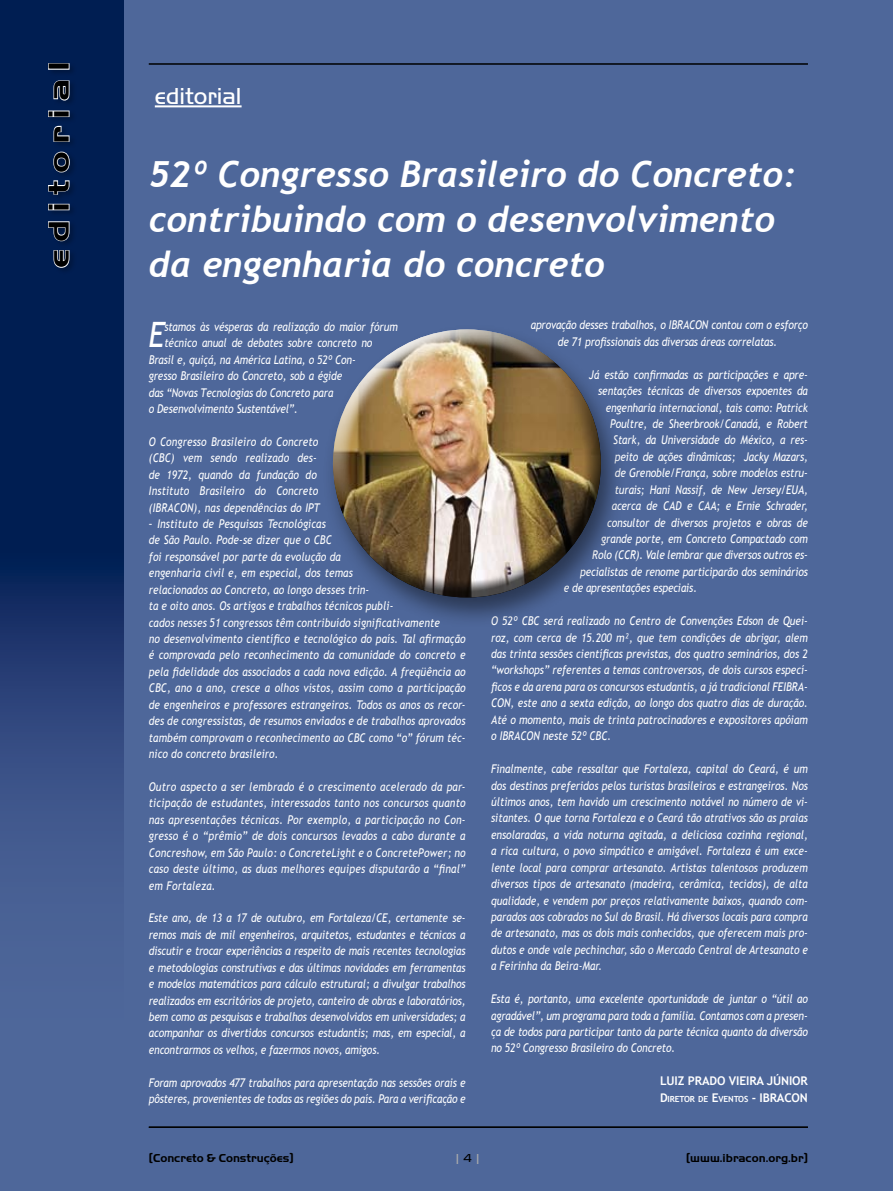
<style>
.page{position:relative;width:893px;height:1191px;background:#fff}
.page>*{position:absolute;margin:0;border:0;box-sizing:border-box;transform-origin:0 0}
.t1{font:italic 700 36px/45px "Trebuchet";color:#fff}
.t2{font:italic 34.95px "Trebuchet MS";color:#fff;scale:.85 1}
.t3{font:700 30px "Handel Got D";letter-spacing:.2em;color:#000;scale:1.25 1}
.t4{font:24px "Handel Got D Ligh";color:#fff}
.t5{font:italic 12px/16.5px "Trebuchet MS";letter-spacing:-.01em;color:#fff;text-align:justify;scale:.85 1}
.t6{font:italic 12px/16.5px "Trebuchet MS";letter-spacing:.01em;color:#fff;scale:.85 1}
.t7{font:700 12px "Handel Got D";color:#000}
.t8{font:700 12px "Trebuchet MS";letter-spacing:-.01em;color:#fff}
.t9{font:12px "Handel Got D Ligh";color:#a7a9ac}
.t10{font:700 8.4px "Trebuchet MS";letter-spacing:-.015em;color:#fff}
.s1{font-size:12px}
.s2{color:#000}
</style>
<div class="page">
<div style="left:1px;top:0;width:892px;height:1191px;background:#4e679a"></div>
<svg style="left:0;top:0;width:123px;height:1191px"></svg>
<hr style="left:149px;top:64px;width:659px;height:1px;background:#000">
<hr style="left:155px;top:105px;width:87px;height:2px;background:#fff">
<div style="left:321px;top:322px;width:305px;height:306px;background:#000;opacity:.46"></div>
<img style="left:331px;top:328px;width:263px;height:208px">
<div style="left:335px;top:371px;width:267px;height:227px;background:#000;opacity:.7"></div>
<hr style="left:149px;top:1127px;width:659px;height:1px;background:#000">
<div style="left:46px;top:62px;width:32px;height:213px;background:#001d51"></div>
<svg style="left:53px;top:250px;width:17px;height:18px"></svg>
<svg style="left:48px;top:221px;width:22px;height:21px"></svg>
<svg style="left:48px;top:203px;width:22px;height:8px"></svg>
<svg style="left:48px;top:180px;width:22px;height:15px"></svg>
<svg style="left:53px;top:151px;width:18px;height:22px"></svg>
<svg style="left:53px;top:125px;width:17px;height:18px"></svg>
<svg style="left:48px;top:110px;width:22px;height:8px"></svg>
<svg style="left:53px;top:80px;width:18px;height:21px"></svg>
<div style="left:48px;top:63px;width:22px;height:7px;border:2px solid #fff"></div>
<h3 class="t3" style="left:42px;top:268px;width:167px;rotate:-90deg">editorial</h3>
<h3 class="t4" style="left:155px;top:83px;width:88px">editorial</h3>
<h1 class="t1" style="left:149px;top:152px;width:649px">52º Congresso Brasileiro do Concreto: contribuindo com o desenvolvimento da engenharia do concreto</h1>
<h2 class="t2" style="left:149px;top:314px;width:20px">E</h2>
<p class="t5" style="left:164px;top:318px;width:276px">stamos às vésperas da realização do maior fórum</p>
<p class="t5" style="left:164px;top:335px;width:246px">técnico anual de debates sobre concreto no</p>
<p class="t5" style="left:149px;top:351px;width:245px">Brasil e, quiçá, na América Latina, o 52º Con-</p>
<p class="t5" style="left:149px;top:368px;width:229px">gresso Brasileiro do Concreto, sob a égide</p>
<p class="t5" style="left:149px;top:384px;width:219px">das “Novas Tecnologias do Concreto para</p>
<p class="t5" style="left:149px;top:400px;width:177px">o Desenvolvimento Sustentável”.</p>
<p class="t6" style="left:149px;top:433px;width:203px">O Congresso Brasileiro do Concreto (CBC) vem sendo realizado des&shy;de 1972, quando da fundação do Instituto Brasileiro do Concreto (IBRACON), nas dependências do IPT</p>
<p class="t6" style="left:149px;top:515px;width:374px">– Instituto de Pesquisas Tecnológicas<br>de São Paulo. Pode-se dizer que o CBC<br>foi responsável por parte da evolução da<br>engenharia civil e, em especial, dos temas<br>relacionados ao Concreto, ao longo desses trin-<br>ta e oito anos. Os artigos e trabalhos técnicos publi-<br>cados nesses 51 congressos têm contribuído significativamente<br>no desenvolvimento científico e tecnológico do país. Tal afirmação é comprovada pelo reconhecimento da comunidade do concreto e pela fidelidade dos associados a cada nova edição. A freqüência ao CBC, ano a ano, cresce a olhos vistos, assim como a participação de engenheiros e professores estrangeiros. Todos os anos os recor&shy;des de congressistas, de resumos enviados e de trabalhos aprovados também comprovam o reconhecimento ao CBC como “o” fórum téc&shy;nico do concreto brasileiro.</p>
<p class="t5" style="left:149px;top:778px;width:374px">Outro aspecto a ser lembrado é o crescimento acelerado da par&shy;ticipação de estudantes, interessados tanto nos concursos quanto nas apresentações técnicas. Por exemplo, a participação no Con&shy;gresso é o “prêmio” de dois concursos levados a cabo durante a Concreshow, em São Paulo: o ConcreteLight e o ConcretePower; no caso deste último, as duas melhores equipes disputarão a “final” em Fortaleza.</p>
<p class="t5" style="left:149px;top:910px;width:374px">Este ano, de 13 a 17 de outubro, em Fortaleza/CE, certamente se&shy;remos mais de mil engenheiros, arquitetos, estudantes e técnicos a discutir e trocar experiências a respeito de mais recentes tecnologias e metodologias construtivas e das últimas novidades em ferramentas e modelos matemáticos para cálculo estrutural; a divulgar trabalhos realizados em escritórios de projeto, canteiro de obras e laboratórios, bem como as pesquisas e trabalhos desenvolvidos em universidades; a acompanhar os divertidos concursos estudantis; mas, em especial, a encontrarmos os velhos, e fazermos novos, amigos.</p>
<p class="t5" style="left:149px;top:1074px;width:374px">Foram aprovados 477 trabalhos para apresentação nas sessões orais e pôsteres, provenientes de todas as regiões do país. Para a verificação e</p>
<p class="t5" style="left:531px;top:317px;width:328px;text-align:center">aprovação desses trabalhos, o IBRACON contou com o esforço de 71 profissionais das diversas áreas correlatas.</p>
<p class="t5" style="left:589px;top:366px;width:259px">Já estão confirmadas as participações e apre-</p>
<p class="t5" style="left:598px;top:383px;width:248px">sentações técnicas de diversos expoentes da</p>
<p class="t5" style="left:606px;top:399px;width:239px">engenharia internacional, tais como: Patrick</p>
<p class="t5" style="left:610px;top:415px;width:234px">Poultre, de Sheerbrook/Canadá, e Robert</p>
<p class="t5" style="left:613px;top:432px;width:230px">Stark, da Universidade do México, a res-</p>
<p class="t5" style="left:615px;top:448px;width:229px">peito de ações dinâmicas; Jacky Mazars,</p>
<p class="t5" style="left:615px;top:465px;width:229px">de Grenoble/França, sobre modelos estru-</p>
<p class="t5" style="left:615px;top:481px;width:229px">turais; Hani Nassif, de New Jersey/EUA,</p>
<p class="t5" style="left:612px;top:498px;width:232px">acerca de CAD e CAA; e Ernie Schrader,</p>
<p class="t5" style="left:607px;top:514px;width:238px">consultor de diversos projetos e obras de</p>
<p class="t5" style="left:601px;top:530px;width:245px">grande porte, em Concreto Compactado com</p>
<p class="t5" style="left:592px;top:547px;width:255px">Rolo (CCR). Vale lembrar que diversos outros es-</p>
<p class="t5" style="left:580px;top:563px;width:269px">pecialistas de renome participarão dos seminários</p>
<p class="t5" style="left:564px;top:580px;width:158px">e de apresentações especiais.</p>
<p class="t5" style="left:491px;top:613px;width:374px">O 52º CBC será realizado no Centro de Convenções Edson de Quei&shy;roz, com cerca de 15.200 m², que tem condições de abrigar, alem das trinta sessões científicas previstas, dos quatro seminários, dos 2 “workshops” referentes a temas controversos, de dois cursos especí&shy;ficos e da arena para os concursos estudantis, a já tradicional FEIBRA-CON, este ano a sexta edição, ao longo dos quatro dias de duração.<br>Até o momento, mais de trinta patrocinadores e expositores apóiam o IBRACON neste 52º CBC.</p>
<p class="t5" style="left:491px;top:760px;width:374px">Finalmente, cabe ressaltar que Fortaleza, capital do Ceará, é um dos destinos preferidos pelos turistas brasileiros e estrangeiros. Nos últimos anos, tem havido um crescimento notável no número de vi&shy;sitantes. O que torna Fortaleza e o Ceará tão atrativos são as praias ensolaradas, a vida noturna agitada, a deliciosa cozinha regional, a rica cultura, o povo simpático e amigável. Fortaleza é um exce&shy;lente local para comprar artesanato. Artistas talentosos produzem diversos tipos de artesanato (madeira, cerâmica, tecidos), de alta qualidade, e vendem por preços relativamente baixos, quando com&shy;parados aos cobrados no Sul do Brasil. Há diversos locais para compra de artesanato, mas os dois mais conhecidos, que oferecem mais pro&shy;dutos e onde vale pechinchar, são o Mercado Central de Artesanato e a Feirinha da Beira-Mar.</p>
<p class="t5" style="left:491px;top:990px;width:374px">Esta é, portanto, uma excelente oportunidade de juntar o “útil ao agradável”, um programa para toda a família. Contamos com a presen&shy;ça de todos para participar tanto da parte técnica quanto da diversão no 52º Congresso Brasileiro do Concreto.</p>
<p class="t8" style="left:660px;top:1073px;width:93px">LUIZ PRADO VI EIRA</p>
<p class="t8" style="left:767px;top:1073px;width:22px">JÚNIOR</p>
<p class="t10" style="left:660px;top:1093px;width:141px"><span class="s1">D</span>IRETOR DE <span class="s1">E</span>VENTOS <span class="s1">- I BRACON</span></p>
<p class="t7" style="left:149px;top:1150px;width:146px">[Concreto &amp; Construções]</p>
<p class="t9" style="left:455px;top:1151px;width:28px">| <span class="s2">4</span> |</p>
<p class="t7" style="left:686px;top:1150px;width:123px">[www.ibracon.org.br]</p>
</div>
